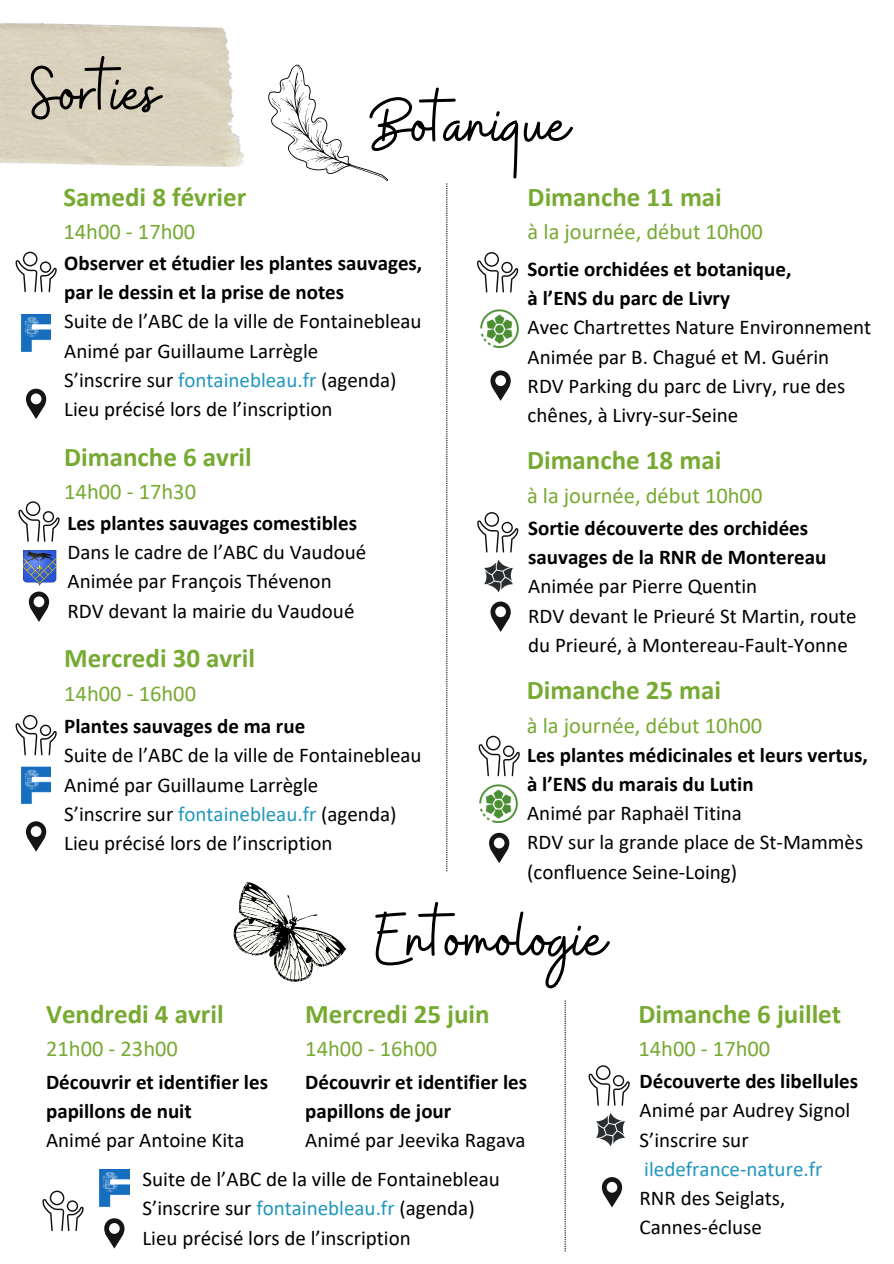
<style>
.page{position:relative;width:894px;height:1264px;background:#fff}
.page>*{position:absolute;margin:0;border:0;box-sizing:border-box;transform-origin:0 0}
.t1{font:75px "Buffalo";color:#000}
.t2{font:700 27px "Calibri";color:#7a3}
.t3{font:22.5px "Calibri";color:#7a3}
.t4{font:21px/29.2px "Calibri";color:#000}
.t5{font:700 21px/29.2px "Calibri";color:#000}
.t6{font:21px "Calibri";color:#2197bd}
.s1{color:#2197bd}
</style>
<div class="page">
<img style="left:0;top:23px;width:244px;height:144px">
<svg style="left:446px;top:183px;width:1px;height:688px"></svg>
<svg style="left:29px;top:591px;width:20px;height:31px"></svg>
<img style="left:23px;top:551px;width:34px;height:36px">
<svg style="left:18px;top:501px;width:42px;height:41px"></svg>
<svg style="left:490px;top:370px;width:20px;height:31px"></svg>
<svg style="left:477px;top:252px;width:41px;height:40px"></svg>
<img style="left:480px;top:309px;width:38px;height:39px">
<svg style="left:490px;top:601px;width:20px;height:31px"></svg>
<svg style="left:477px;top:512px;width:41px;height:40px"></svg>
<img style="left:484px;top:560px;width:29px;height:33px">
<svg style="left:489px;top:832px;width:20px;height:31px"></svg>
<svg style="left:478px;top:735px;width:42px;height:41px"></svg>
<img style="left:479px;top:784px;width:38px;height:38px">
<svg style="left:268px;top:64px;width:120px;height:117px"></svg>
<svg style="left:26px;top:389px;width:20px;height:30px"></svg>
<img style="left:21px;top:314px;width:30px;height:37px">
<svg style="left:15px;top:252px;width:42px;height:40px"></svg>
<svg style="left:233px;top:882px;width:113px;height:100px"></svg>
<svg style="left:601px;top:1177px;width:21px;height:30px"></svg>
<svg style="left:588px;top:1065px;width:41px;height:40px"></svg>
<img style="left:596px;top:1113px;width:29px;height:33px">
<svg style="left:564px;top:1000px;width:1px;height:251px"></svg>
<svg style="left:26px;top:821px;width:20px;height:30px"></svg>
<img style="left:21px;top:766px;width:30px;height:37px">
<svg style="left:15px;top:715px;width:42px;height:40px"></svg>
<svg style="left:42px;top:1190px;width:42px;height:41px"></svg>
<svg style="left:104px;top:1218px;width:20px;height:30px"></svg>
<img style="left:100px;top:1169px;width:29px;height:37px">
<p class="t1" style="left:31px;top:44px;width:130px">Sorties</p>
<p class="t1" style="left:369px;top:76px;width:201px">Botanique</p>
<p class="t2" style="left:63px;top:185px;width:184px">Samedi 8 février</p>
<p class="t3" style="left:63px;top:222px;width:133px">14h00 - 17h00</p>
<p class="t5" style="left:64px;top:250px;width:359px">Observer et étudier les plantes sauvages, par le dessin et la prise de notes</p>
<p class="t4" style="left:64px;top:308px;width:359px">Suite de l’ABC de la ville de Fontainebleau</p>
<p class="t4" style="left:64px;top:338px;width:255px">Animé par Guillaume Larrègle</p>
<h2 class="t4" style="left:64px;top:367px;width:333px">S’inscrire sur <span class="s1">fontainebleau.fr</span> (agenda)</h2>
<p class="t4" style="left:64px;top:396px;width:270px">Lieu précisé lors de l’inscription</p>
<p class="t2" style="left:64px;top:445px;width:189px">Dimanche 6 avril</p>
<p class="t3" style="left:64px;top:482px;width:133px">14h00 - 17h30</p>
<h1 class="t5" style="left:67px;top:510px;width:291px">Les plantes sauvages comestibles</h1>
<p class="t4" style="left:67px;top:539px;width:300px">Dans le cadre de l’ABC du Vaudoué</p>
<h1 class="t4" style="left:67px;top:568px;width:266px">Animée par François Thévenon</h1>
<h2 class="t4" style="left:67px;top:597px;width:288px">RDV devant la mairie du Vaudoué</h2>
<p class="t2" style="left:64px;top:646px;width:192px">Mercredi 30 avril</p>
<p class="t3" style="left:64px;top:683px;width:133px">14h00 - 16h00</p>
<p class="t5" style="left:64px;top:713px;width:242px">Plantes sauvages de ma rue</p>
<h2 class="t4" style="left:64px;top:742px;width:359px">Suite de l’ABC de la ville de Fontainebleau</h2>
<p class="t4" style="left:64px;top:771px;width:255px">Animé par Guillaume Larrègle</p>
<p class="t4" style="left:64px;top:801px;width:333px">S’inscrire sur <span class="s1">fontainebleau.fr</span> (agenda)</p>
<p class="t4" style="left:64px;top:830px;width:270px">Lieu précisé lors de l’inscription</p>
<p class="t2" style="left:527px;top:185px;width:196px">Dimanche 11 mai</p>
<p class="t3" style="left:527px;top:222px;width:237px">à la journée, début 10h00</p>
<p class="t5" style="left:527px;top:256px;width:265px">Sortie orchidées et botanique,</p>
<p class="t5" style="left:527px;top:285px;width:204px">à l’ENS du parc de Livry</p>
<p class="t4" style="left:527px;top:314px;width:345px">Avec Chartrettes Nature Environnement</p>
<p class="t4" style="left:527px;top:344px;width:303px">Animée par B. Chagué et M. Guérin</p>
<p class="t4" style="left:527px;top:373px;width:319px">RDV Parking du parc de Livry, rue des chênes, à Livry-sur-Seine</p>
<p class="t2" style="left:527px;top:449px;width:196px">Dimanche 18 mai</p>
<p class="t3" style="left:527px;top:486px;width:237px">à la journée, début 10h00</p>
<p class="t5" style="left:528px;top:515px;width:299px">Sortie découverte des orchidées sauvages de la RNR de Montereau</p>
<p class="t4" style="left:528px;top:573px;width:230px">Animée par Pierre Quentin</p>
<p class="t4" style="left:528px;top:602px;width:330px">RDV devant le Prieuré St Martin, route du Prieuré, à Montereau-Fault-Yonne</p>
<p class="t2" style="left:526px;top:678px;width:196px">Dimanche 25 mai</p>
<p class="t3" style="left:526px;top:715px;width:237px">à la journée, début 10h00</p>
<p class="t5" style="left:527px;top:741px;width:342px">Les plantes médicinales et leurs vertus, à l’ENS du marais du Lutin</p>
<p class="t4" style="left:527px;top:800px;width:216px">Animé par Raphaël Titina</p>
<p class="t4" style="left:527px;top:829px;width:337px">RDV sur la grande place de St-Mammès (confluence Seine-Loing)</p>
<p class="t1" style="left:375px;top:890px;width:232px">Entomologie</p>
<p class="t2" style="left:46px;top:1002px;width:179px">Vendredi 4 avril</p>
<p class="t3" style="left:46px;top:1039px;width:133px">21h00 - 23h00</p>
<p class="t5" style="left:46px;top:1068px;width:223px">Découvrir et identifier les papillons de nuit</p>
<p class="t4" style="left:46px;top:1127px;width:200px">Animé par Antoine Kita</p>
<p class="t2" style="left:305px;top:1002px;width:186px">Mercredi 25 juin</p>
<p class="t3" style="left:305px;top:1039px;width:133px">14h00 - 16h00</p>
<p class="t5" style="left:305px;top:1068px;width:223px">Découvrir et identifier les papillons de jour</p>
<p class="t4" style="left:305px;top:1127px;width:222px">Animé par Jeevika Ragava</p>
<p class="t4" style="left:142px;top:1166px;width:359px">Suite de l’ABC de la ville de Fontainebleau</p>
<p class="t4" style="left:142px;top:1195px;width:333px">S’inscrire sur <span class="s1">fontainebleau.fr</span> (agenda)</p>
<p class="t4" style="left:142px;top:1224px;width:270px">Lieu précisé lors de l’inscription</p>
<p class="t2" style="left:638px;top:1002px;width:204px">Dimanche 6 juillet</p>
<p class="t3" style="left:638px;top:1039px;width:133px">14h00 - 17h00</p>
<p class="t5" style="left:639px;top:1068px;width:220px">Découverte des libellules</p>
<p class="t4" style="left:639px;top:1097px;width:212px">Animé par Audrey Signol</p>
<p class="t4" style="left:639px;top:1126px;width:110px">S’inscrire sur</p>
<p class="t6" style="left:644px;top:1159px;width:179px">iledefrance-nature.fr</p>
<p class="t4" style="left:639px;top:1185px;width:147px">RNR des Seiglats,</p>
<p class="t4" style="left:639px;top:1214px;width:124px">Cannes-écluse</p>
</div>
